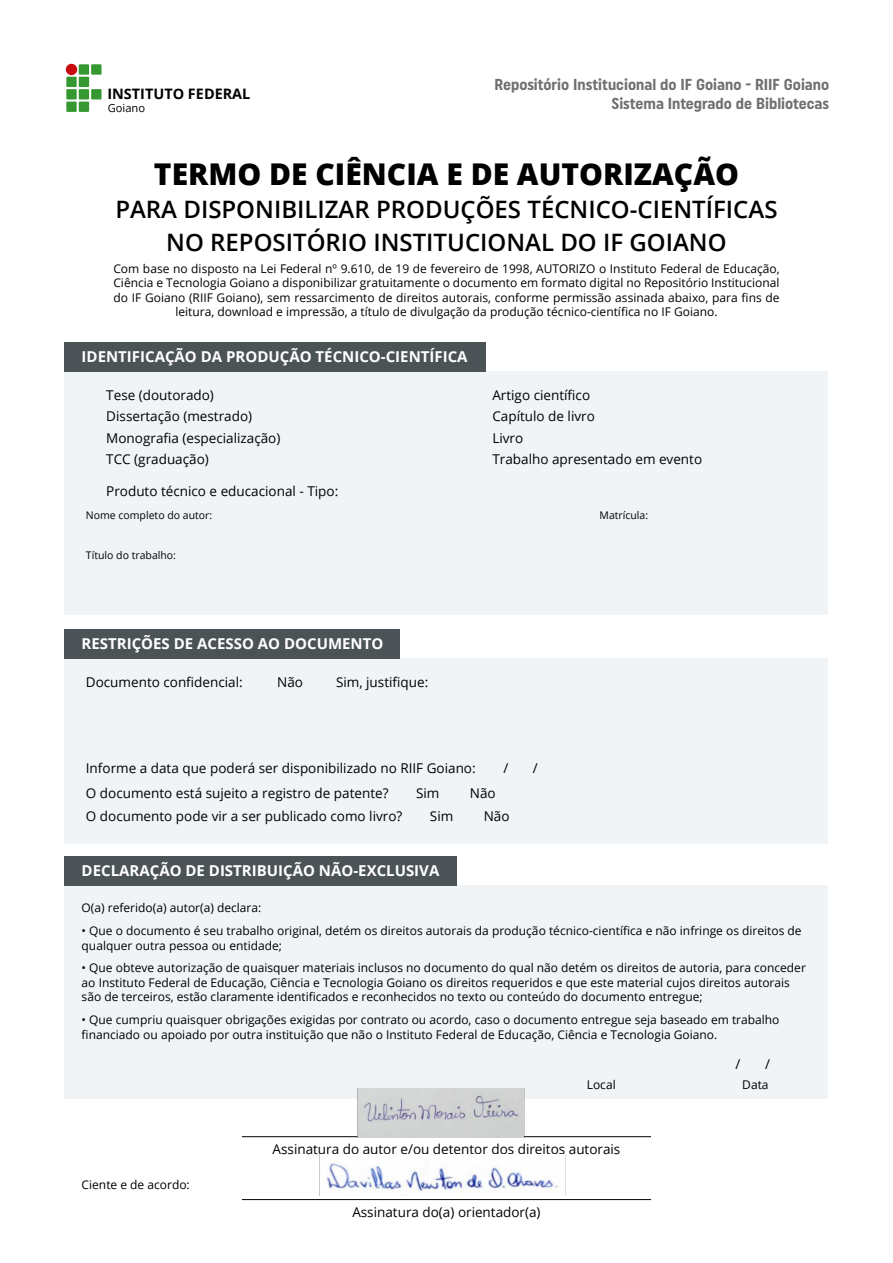
<style>
.page{position:relative;width:893px;height:1263px;background:#fff}
.page>*{position:absolute;margin:0;border:0;box-sizing:border-box;transform-origin:0 0}
.t1{font:800 30px "Open Sans";color:#000}
.t2{font:600 24px/33px "Open Sans";color:#000;text-align:center}
.t3{font:700 15.9px/19px "Uniform Condensed";color:#706f6f;text-align:right}
.t4{font:700 15px "Open Sans";color:#fff}
.t5{font:700 14.4px "Open Sans";color:#000}
.t6{font:13.5px/21.3px "Open Sans";color:#000}
.t7{font:12px/14.4px "Open Sans";color:#000}
.t8{font:11.1px "Open Sans";color:#000}
.t9{font:10.5px "Open Sans";color:#000}
</style>
<div class="page">
<div style="left:65px;top:371px;width:763px;height:243px;background:#f0f4f6"></div>
<div style="left:65px;top:658px;width:763px;height:185px;background:#f0f4f6"></div>
<div style="left:65px;top:885px;width:763px;height:214px;background:#f0f4f6"></div>
<div style="left:79px;top:64px;width:10px;height:11px;background:#359830"></div>
<div style="left:91px;top:64px;width:11px;height:11px;background:#359830"></div>
<div style="left:91px;top:89px;width:11px;height:10px;background:#359830"></div>
<div style="left:66px;top:77px;width:11px;height:10px;background:#359830"></div>
<div style="left:79px;top:77px;width:10px;height:10px;background:#359830"></div>
<div style="left:66px;top:89px;width:11px;height:10px;background:#359830"></div>
<div style="left:79px;top:89px;width:10px;height:10px;background:#359830"></div>
<div style="left:66px;top:102px;width:11px;height:10px;background:#359830"></div>
<div style="left:79px;top:102px;width:10px;height:10px;background:#359830"></div>
<div style="left:66px;top:64px;width:11px;height:11px;background:#c90c0f;border-radius:50%"></div>
<div style="left:65px;top:342px;width:421px;height:29px;background:#4c5356"></div>
<div style="left:65px;top:629px;width:335px;height:29px;background:#4c5356"></div>
<div style="left:65px;top:856px;width:392px;height:29px;background:#4c5356"></div>
<hr style="left:242px;top:1136px;width:409px;height:1px;background:#000">
<hr style="left:242px;top:1199px;width:409px;height:1px;background:#000">
<img style="left:319px;top:1154px;width:247px;height:41px">
<img style="left:353px;top:1088px;width:175px;height:49px">
<p class="t5" style="left:107px;top:84px;width:144px">INSTITUTO FEDERAL</p>
<p class="t8" style="left:108px;top:100px;width:39px">Goiano</p>
<h3 class="t3" style="left:495px;top:75px;width:336px">Repositório Institucional do IF Goiano - RIIF Goiano<br>Sistema Integrado de Bibliotecas</h3>
<h1 class="t1" style="left:154px;top:152px;width:587px">TERMO DE CIÊNCIA E DE AUTORIZAÇÃO</h1>
<h2 class="t2" style="left:115px;top:193px;width:664px">PARA DISPONIBILIZAR PRODUÇÕES TÉCNICO-CIENTÍFICAS<br>NO REPOSITÓRIO INSTITUCIONAL DO IF GOIANO</h2>
<p class="t7" style="left:113px;top:261px;width:668px;text-align:center">Com base no disposto na Lei Federal nº 9.610, de 19 de fevereiro de 1998, AUTORIZO o Instituto Federal de Educação, Ciência e Tecnologia Goiano a disponibilizar gratuitamente o documento em formato digital no Repositório Institucional do IF Goiano (RIIF Goiano), sem ressarcimento de direitos autorais, conforme permissão assinada abaixo, para fins de leitura, download e impressão, a título de divulgação da produção técnico-científica no IF Goiano.</p>
<p class="t4" style="left:82px;top:346px;width:387px">IDENTIFICAÇÃO DA PRODUÇÃO TÉCNICO-CIENTÍFICA</p>
<p class="t6" style="left:106px;top:384px;width:109px">Tese (doutorado)</p>
<p class="t6" style="left:106px;top:405px;width:176px">Dissertação (mestrado)<br>Monografia (especialização)<br>TCC (graduação)</p>
<p class="t6" style="left:106px;top:480px;width:233px">Produto técnico e educacional - Tipo:</p>
<p class="t6" style="left:492px;top:384px;width:211px">Artigo científico<br>Capítulo de livro<br>Livro<br>Trabalho apresentado em evento</p>
<p class="t9" style="left:86px;top:508px;width:128px">Nome completo do autor:</p>
<p class="t9" style="left:599px;top:508px;width:50px">Matrícula:</p>
<p class="t9" style="left:86px;top:548px;width:92px">Título do trabalho:</p>
<p class="t4" style="left:82px;top:633px;width:303px">RESTRIÇÕES DE ACESSO AO DOCUMENTO</p>
<p class="t6" style="left:86px;top:671px;width:158px">Documento confidencial:</p>
<p class="t6" style="left:277px;top:671px;width:27px">Não</p>
<p class="t6" style="left:336px;top:671px;width:94px">Sim, justifique:</p>
<p class="t6" style="left:86px;top:757px;width:391px">Informe a data que poderá ser disponibilizado no RIIF Goiano:</p>
<p class="t6" style="left:503px;top:757px;width:6px">/</p>
<p class="t6" style="left:86px;top:781px;width:318px;line-height:22.6px">O documento está sujeito a registro de patente?<br>O documento pode vir a ser publicado como livro?</p>
<p class="t6" style="left:430px;top:781px;width:25px;line-height:22.6px;text-indent:-14px">Sim<br>Sim</p>
<p class="t4" style="left:82px;top:860px;width:359px">DECLARAÇÃO DE DISTRIBUIÇÃO NÃO-EXCLUSIVA</p>
<p class="t6" style="left:484px;top:781px;width:27px;line-height:22.6px;text-indent:-14px">Não<br>Não</p>
<p class="t6" style="left:533px;top:757px;width:6px">/</p>
<p class="t7" style="left:82px;top:900px;width:181px">O(a) referido(a) autor(a) declara:</p>
<p class="t7" style="left:82px;top:923px;width:722px">• Que o documento é seu trabalho original, detém os direitos autorais da produção técnico-científica e não infringe os direitos de qualquer outra pessoa ou entidade;</p>
<p class="t7" style="left:82px;top:960px;width:726px">• Que obteve autorização de quaisquer materiais inclusos no documento do qual não detém os direitos de autoria, para conceder ao Instituto Federal de Educação, Ciência e Tecnologia Goiano os direitos requeridos e que este material cujos direitos autorais são de terceiros, estão claramente identificados e reconhecidos no texto ou conteúdo do documento entregue;</p>
<p class="t7" style="left:82px;top:1012px;width:699px">• Que cumpriu quaisquer obrigações exigidas por contrato ou acordo, caso o documento entregue seja baseado em trabalho financiado ou apoiado por outra instituição que não o Instituto Federal de Educação, Ciência e Tecnologia Goiano.</p>
<p class="t6" style="left:736px;top:1053px;width:6px">/</p>
<p class="t6" style="left:765px;top:1053px;width:6px">/</p>
<p class="t7" style="left:587px;top:1077px;width:30px">Local</p>
<p class="t7" style="left:742px;top:1077px;width:28px">Data</p>
<p class="t7" style="left:82px;top:1177px;width:110px">Ciente e de acordo:</p>
<p class="t6" style="left:273px;top:1138px;width:349px">Assinatura do autor e/ou detentor dos direitos autorais</p>
<p class="t6" style="left:352px;top:1201px;width:190px">Assinatura do(a) orientador(a)</p>
</div>
